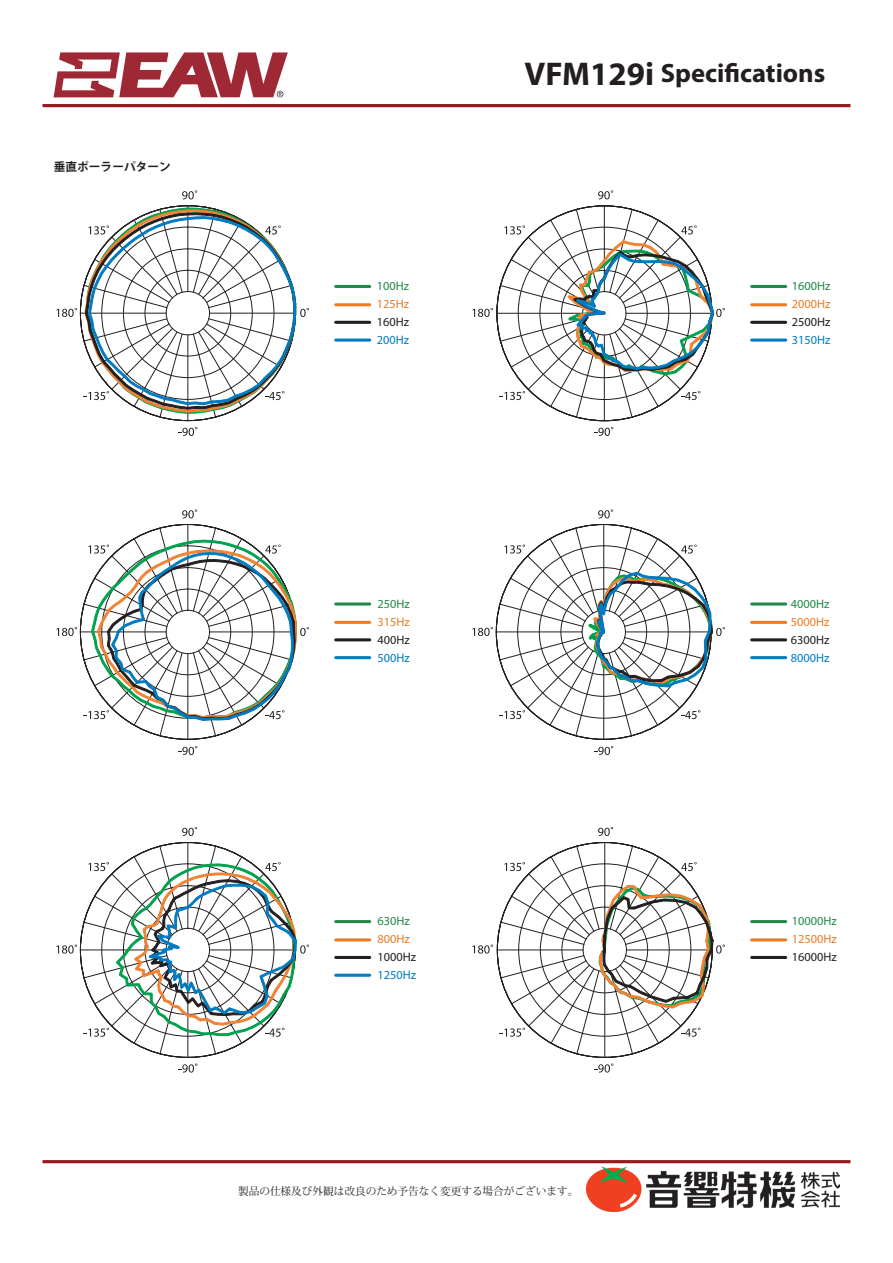
<style>
.page{position:relative;width:893px;height:1263px;background:#fff}
.page>*{position:absolute;margin:0;border:0;box-sizing:border-box;transform-origin:0 0}
.t1{font:700 33px "Myriad Pro";color:#231f20}
.t2{font:700 26.55px "Myriad Pro";color:#231f20}
.t3{font:12.3px "Myriad Pro";color:#231f20}
.t4{font:12.3px "Myriad Pro";color:#218846}
.t5{font:12.3px "Myriad Pro";color:#ec7b23}
.t6{font:12.3px "Myriad Pro";color:#007bc2}
.t7{font:700 11.7px "Koz Go Pr 6 N";color:#231f20}
.t8{font:10.65px "Koz Min Pr 6 N";color:#231f20}
</style>
<div class="page">
<hr style="left:43px;top:104px;width:807px;height:3px;background:#98191c">
<img style="left:587px;top:1166px;width:252px;height:46px">
<hr style="left:43px;top:1160px;width:807px;height:3px;background:#98191c">
<svg style="left:54px;top:52px;width:234px;height:45px"></svg>
<svg style="left:80px;top:205px;width:149px;height:216px"></svg>
<svg style="left:80px;top:524px;width:171px;height:216px"></svg>
<svg style="left:80px;top:842px;width:172px;height:216px"></svg>
<svg style="left:497px;top:842px;width:172px;height:216px"></svg>
<svg style="left:496px;top:524px;width:199px;height:216px"></svg>
<svg style="left:496px;top:205px;width:198px;height:216px"></svg>
<svg style="left:182px;top:190px;width:15px;height:9px"></svg>
<svg style="left:178px;top:427px;width:19px;height:9px"></svg>
<svg style="left:56px;top:308px;width:21px;height:9px"></svg>
<svg style="left:598px;top:190px;width:15px;height:9px"></svg>
<svg style="left:594px;top:427px;width:19px;height:9px"></svg>
<svg style="left:472px;top:308px;width:21px;height:9px"></svg>
<svg style="left:182px;top:509px;width:15px;height:9px"></svg>
<svg style="left:178px;top:746px;width:19px;height:9px"></svg>
<svg style="left:56px;top:627px;width:21px;height:9px"></svg>
<svg style="left:598px;top:509px;width:15px;height:9px"></svg>
<svg style="left:594px;top:746px;width:19px;height:9px"></svg>
<svg style="left:472px;top:627px;width:21px;height:9px"></svg>
<svg style="left:182px;top:827px;width:15px;height:9px"></svg>
<svg style="left:178px;top:1063px;width:19px;height:9px"></svg>
<svg style="left:56px;top:944px;width:21px;height:9px"></svg>
<svg style="left:598px;top:827px;width:15px;height:9px"></svg>
<svg style="left:594px;top:1063px;width:19px;height:9px"></svg>
<svg style="left:472px;top:944px;width:21px;height:9px"></svg>
<hr style="left:336px;top:321px;width:34px;height:3px;background:#231f20">
<hr style="left:336px;top:303px;width:34px;height:3px;background:#ec7b23">
<hr style="left:336px;top:285px;width:34px;height:3px;background:#218846">
<svg style="left:336px;top:338px;width:34px;height:4px"></svg>
<hr style="left:752px;top:321px;width:34px;height:3px;background:#231f20">
<hr style="left:752px;top:303px;width:34px;height:3px;background:#ec7b23">
<hr style="left:752px;top:285px;width:34px;height:3px;background:#218846">
<svg style="left:752px;top:338px;width:34px;height:4px"></svg>
<hr style="left:336px;top:638px;width:34px;height:3px;background:#231f20">
<hr style="left:336px;top:621px;width:34px;height:3px;background:#ec7b23">
<hr style="left:336px;top:602px;width:34px;height:3px;background:#218846">
<hr style="left:336px;top:656px;width:34px;height:3px;background:#007bc2">
<hr style="left:752px;top:638px;width:34px;height:3px;background:#231f20">
<hr style="left:752px;top:621px;width:34px;height:3px;background:#ec7b23">
<hr style="left:752px;top:602px;width:34px;height:3px;background:#218846">
<hr style="left:752px;top:656px;width:34px;height:3px;background:#007bc2">
<hr style="left:336px;top:956px;width:34px;height:3px;background:#231f20">
<hr style="left:336px;top:938px;width:34px;height:3px;background:#ec7b23">
<hr style="left:336px;top:920px;width:34px;height:3px;background:#218846">
<hr style="left:336px;top:974px;width:34px;height:3px;background:#007bc2">
<hr style="left:752px;top:956px;width:34px;height:3px;background:#231f20">
<hr style="left:752px;top:938px;width:34px;height:3px;background:#ec7b23">
<hr style="left:752px;top:920px;width:34px;height:3px;background:#218846">
<svg style="left:84px;top:208px;width:225px;height:205px"></svg>
<svg style="left:84px;top:540px;width:225px;height:180px"></svg>
<svg style="left:84px;top:862px;width:225px;height:175px"></svg>
<svg style="left:500px;top:544px;width:225px;height:175px"></svg>
<svg style="left:500px;top:862px;width:225px;height:175px"></svg>
<svg style="left:500px;top:225px;width:225px;height:175px"></svg>
<p class="t7" style="left:54px;top:160px;width:118px">垂直ポーラーパターン</p>
<p class="t4" style="left:377px;top:278px;width:34px">100Hz</p>
<p class="t5" style="left:377px;top:296px;width:34px">125Hz</p>
<p class="t3" style="left:377px;top:314px;width:34px">160Hz</p>
<p class="t6" style="left:377px;top:332px;width:34px">200Hz</p>
<h1 class="t1" style="left:524px;top:52px;width:131px">VFM129i</h1>
<h2 class="t2" style="left:661px;top:56px;width:166px">Specifications</h2>
<p class="t4" style="left:792px;top:278px;width:40px">1600Hz</p>
<p class="t5" style="left:792px;top:296px;width:40px">2000Hz</p>
<p class="t3" style="left:792px;top:314px;width:40px">2500Hz</p>
<p class="t6" style="left:792px;top:332px;width:40px">3150Hz</p>
<p class="t4" style="left:378px;top:596px;width:34px">250Hz</p>
<p class="t5" style="left:378px;top:614px;width:34px">315Hz</p>
<p class="t3" style="left:378px;top:632px;width:34px">400Hz</p>
<p class="t6" style="left:378px;top:650px;width:34px">500Hz</p>
<p class="t4" style="left:378px;top:913px;width:34px">630Hz</p>
<p class="t5" style="left:378px;top:931px;width:34px">800Hz</p>
<p class="t3" style="left:378px;top:949px;width:40px">1000Hz</p>
<p class="t6" style="left:378px;top:967px;width:40px">1250Hz</p>
<p class="t8" style="left:238px;top:1185px;width:342px">製品の仕様及び外観は改良のため予告なく変更する場合がございます。</p>
<p class="t4" style="left:791px;top:596px;width:40px">4000Hz</p>
<p class="t5" style="left:791px;top:614px;width:40px">5000Hz</p>
<p class="t3" style="left:791px;top:632px;width:40px">6300Hz</p>
<p class="t6" style="left:791px;top:650px;width:40px">8000Hz</p>
<p class="t4" style="left:792px;top:913px;width:46px">10000Hz</p>
<p class="t5" style="left:792px;top:931px;width:46px">12500Hz</p>
<p class="t3" style="left:792px;top:949px;width:46px">16000Hz</p>
</div>
